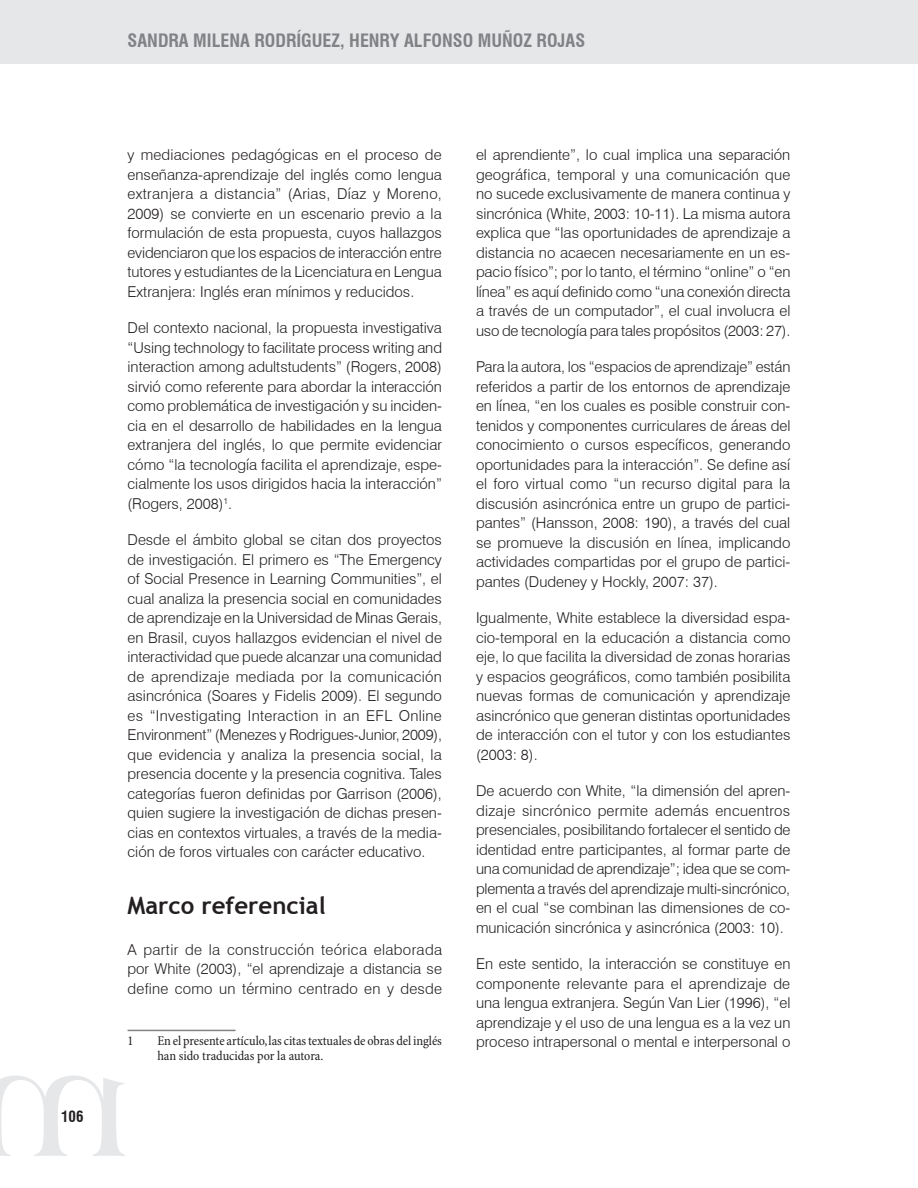
<style>
.page{position:relative;width:918px;height:1188px;background:#fff}
.page>*{position:absolute;margin:0;border:0;box-sizing:border-box;transform-origin:0 0}
.t1{font:700 24px "Trebuchet MS";color:#231f20}
.t2{font:700 condensed 18px "Swiss 721 BT";color:#808285}
.t3{font:300 15px/19.5px "Swiss 721 BT";color:#231f20;text-align:justify}
.t4{font:700 condensed 15px "Swiss 721 BT";color:#231f20}
.t5{font:condensed 13.5px/15px "Minion Pro";letter-spacing:-.005em;color:#231f20}
</style>
<div class="page">
<div style="left:0;top:0;width:917px;height:64px;background:#e6e7e9"></div>
<hr style="left:128px;top:1030px;width:108px;height:1px;background:#808285">
<p class="t4" style="left:61px;top:1107px;width:24px">106</p>
<p class="t2" style="left:128px;top:30px;width:457px">SANDRA MILENA RODRÍGUEZ, HENRY ALFONSO MUÑOZ ROJAS</p>
<p class="t3" style="left:128px;top:145px;width:316px">y mediaciones pedagógicas en el proceso de enseñanza-aprendizaje del inglés como lengua extranjera a distancia” (Arias, Díaz y Moreno, 2009) se convierte en un escenario previo a la formulación de esta propuesta, cuyos hallazgos evidenciaron que los espacios de interacción entre tutores y estudiantes de la Licenciatura en Lengua Extranjera: Inglés eran mínimos y reducidos.</p>
<p class="t3" style="left:128px;top:318px;width:316px">Del contexto nacional, la propuesta investigativa “Using technology to facilitate process writing and interaction among adultstudents” (Rogers, 2008) sirvió como referente para abordar la interacción como problemática de investigación y su inciden&shy;cia en el desarrollo de habilidades en la lengua extranjera del inglés, lo que permite evidenciar cómo “la tecnología facilita el aprendizaje, espe&shy;cialmente los usos dirigidos hacia la interacción” (Rogers, 2008)<sup>1</sup>.</p>
<p class="t3" style="left:128px;top:530px;width:316px">Desde el ámbito global se citan dos proyectos de investigación. El primero es “The Emergency of Social Presence in Learning Communities”, el cual analiza la presencia social en comunidades de aprendizaje en la Universidad de Minas Gerais, en Brasil, cuyos hallazgos evidencian el nivel de interactividad que puede alcanzar una comunidad de aprendizaje mediada por la comunicación asincrónica (Soares y Fidelis 2009). El segundo es “Investigating Interaction in an EFL Online Environment” (Menezes y Rodrigues-Junior, 2009), que evidencia y analiza la presencia social, la presencia docente y la presencia cognitiva. Tales categorías fueron definidas por Garrison (2006), quien sugiere la investigación de dichas presen&shy;cias en contextos virtuales, a través de la media&shy;ción de foros virtuales con carácter educativo.</p>
<h1 class="t1" style="left:128px;top:890px;width:200px">Marco referencial</h1>
<p class="t3" style="left:128px;top:940px;width:316px">A partir de la construcción teórica elaborada por White (2003), “el aprendizaje a distancia se define como un término centrado en y desde</p>
<p class="t5" style="left:128px;top:1034px;width:7px">1</p>
<p class="t5" style="left:157px;top:1034px;width:286px">En el presente artículo, las citas textuales de obras del inglés han sido traducidas por la autora.</p>
<p class="t3" style="left:476px;top:145px;width:316px">el aprendiente”, lo cual implica una separación geográfica, temporal y una comunicación que no sucede exclusivamente de manera continua y sincrónica (White, 2003: 10-11). La misma autora explica que “las oportunidades de aprendizaje a distancia no acaecen necesariamente en un es&shy;pacio físico”; por lo tanto, el término “online” o “en línea” es aquí definido como “una conexión directa a través de un computador”, el cual involucra el uso de tecnología para tales propósitos (2003: 27).</p>
<p class="t3" style="left:476px;top:357px;width:316px">Para la autora, los “espacios de aprendizaje” están referidos a partir de los entornos de aprendizaje en línea, “en los cuales es posible construir con&shy;tenidos y componentes curriculares de áreas del conocimiento o cursos específicos, generando oportunidades para la interacción”. Se define así el foro virtual como “un recurso digital para la discusión asincrónica entre un grupo de partici&shy;pantes” (Hansson, 2008: 190), a través del cual se promueve la discusión en línea, implicando actividades compartidas por el grupo de partici&shy;pantes (Dudeney y Hockly, 2007: 37).</p>
<p class="t3" style="left:476px;top:608px;width:316px">Igualmente, White establece la diversidad espa&shy;cio-temporal en la educación a distancia como eje, lo que facilita la diversidad de zonas horarias y espacios geográficos, como también posibilita nuevas formas de comunicación y aprendizaje asincrónico que generan distintas oportunidades de interacción con el tutor y con los estudiantes (2003: 8).</p>
<p class="t3" style="left:476px;top:781px;width:316px">De acuerdo con White, “la dimensión del apren&shy;dizaje sincrónico permite además encuentros presenciales, posibilitando fortalecer el sentido de identidad entre participantes, al formar parte de una comunidad de aprendizaje”; idea que se com&shy;plementa a través del aprendizaje multi-sincrónico, en el cual “se combinan las dimensiones de co&shy;municación sincrónica y asincrónica (2003: 10).</p>
<p class="t3" style="left:476px;top:954px;width:316px">En este sentido, la interacción se constituye en componente relevante para el aprendizaje de una lengua extranjera. Según Van Lier (1996), “el aprendizaje y el uso de una lengua es a la vez un proceso intrapersonal o mental e interpersonal o</p>
</div>
